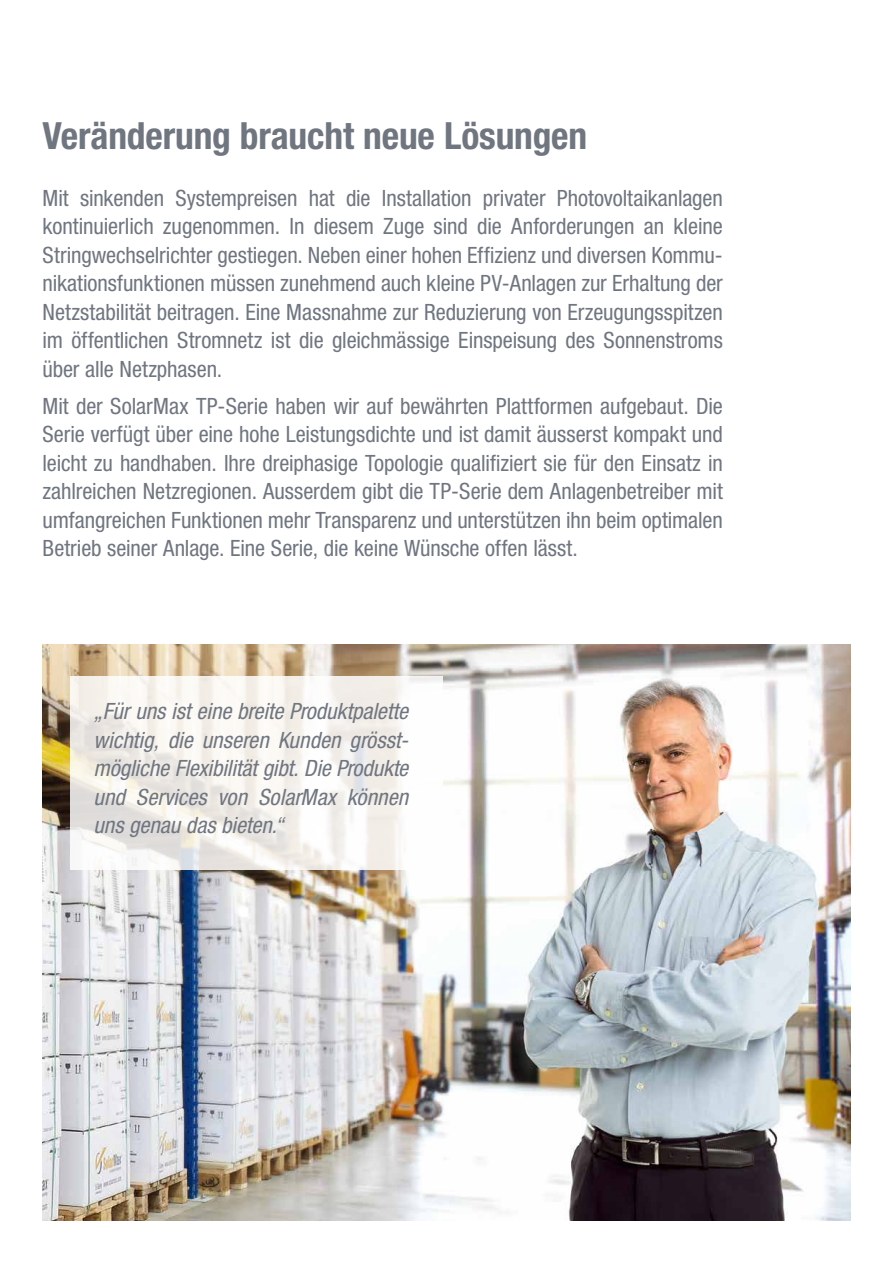
<style>
.page{position:relative;width:893px;height:1263px;background:#fff}
.page>*{position:absolute;margin:0;border:0;box-sizing:border-box;transform-origin:0 0}
.t1{font:700 condensed 37.5px "Helvetica Neue LT Std";letter-spacing:-.005em;color:#707680}
.t2{font:condensed 22.5px/28.5px "Helvetica Neue LT Std";letter-spacing:-.005em;color:#707680;text-align:justify}
.t3{font:italic condensed 22.5px/28.5px "Helvetica Neue LT Std";color:#707680;text-align:justify}
</style>
<div class="page">
<img style="left:43px;top:644px;width:807px;height:576px">
<svg style="left:70px;top:677px;width:372px;height:193px"></svg>
<h1 class="t1" style="left:43px;top:112px;width:546px">Veränderung braucht neue Lösungen</h1>
<p class="t2" style="left:43px;top:183px;width:682px">Mit sinkenden Systempreisen hat die Installation privater Photovoltaikanlagen kontinuierlich zugenommen. In diesem Zuge sind die Anforderungen an kleine Stringwechselrichter gestiegen. Neben einer hohen Effizienz und diversen Kommu&shy;nikationsfunktionen müssen zunehmend auch kleine PV-Anlagen zur Erhaltung der Netzstabilität beitragen. Eine Massnahme zur Reduzierung von Erzeugungsspitzen im öffentlichen Stromnetz ist die gleichmässige Einspeisung des Sonnenstroms über alle Netzphasen.</p>
<p class="t2" style="left:43px;top:391px;width:682px">Mit der SolarMax TP-Serie haben wir auf bewährten Plattformen aufgebaut. Die Serie verfügt über eine hohe Leistungsdichte und ist damit äusserst kompakt und leicht zu handhaben. Ihre dreiphasige Topologie qualifiziert sie für den Einsatz in zahlreichen Netzregionen. Ausserdem gibt die TP-Serie dem Anlagenbetreiber mit umfangreichen Funktionen mehr Transparenz und unterstützen ihn beim optimalen Betrieb seiner Anlage. Eine Serie, die keine Wünsche offen lässt.</p>
<p class="t3" style="left:94px;top:698px;width:316px">„Für uns ist eine breite Produktpalette wichtig, die unseren Kunden grösst&shy;mögliche Flexibilität gibt. Die Produkte und Services von SolarMax können uns genau das bieten.“</p>
</div>
